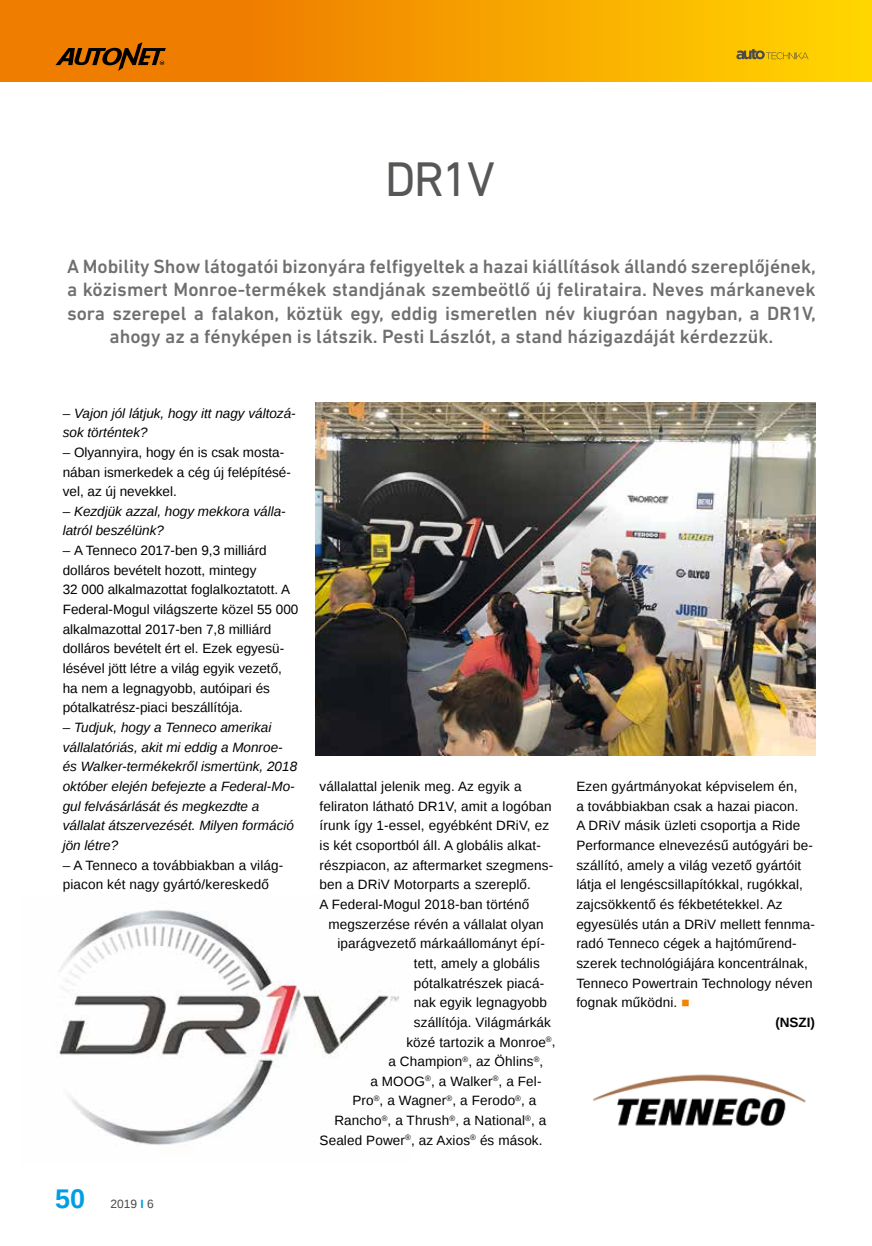
<style>
.page{position:relative;width:872px;height:1246px;background:#fff}
.page>*{position:absolute;margin:0;border:0;box-sizing:border-box;transform-origin:0 0}
.t1{font:49.5px "DIN Next LT Pro";color:#575756}
.t2{font:700 27px "Liberation Sans";color:#009fe3}
.t3{font:500 19.5px/23.4px "DIN Next LT Pro";color:#706f6f;text-align:center}
.t4{font:13.5px/19.6px "Liberation Sans";letter-spacing:.01em;color:#000}
.t5{font:italic 13.5px/19.6px "Liberation Sans";color:#000}
.t6{font:700 13.5px "Liberation Sans";color:#000}
.t7{font:12px "Liberation Sans";color:#4a4a49}
.s1{font-style:italic}
.s2{font-weight:700;color:#009fe3}
.s3{color:#f08300}
</style>
<div class="page">
<svg style="left:0;top:0;width:872px;height:81px;background:#f59e00"></svg>
<svg style="left:736px;top:49px;width:72px;height:15px"></svg>
<svg style="left:55px;top:42px;width:111px;height:29px;background:#a35500"></svg>
<img style="left:59px;top:910px;width:341px;height:235px">
<img style="left:593px;top:1074px;width:213px;height:53px">
<img style="left:315px;top:403px;width:500px;height:353px">
<h1 class="t1" style="left:385px;top:151px;width:112px">DR1V</h1>
<p class="t3" style="left:67px;top:254px;width:750px">A Mobility Show látogatói bizonyára felfigyeltek a hazai kiállítások állandó szereplőjének, a közismert Monroe-termékek standjának szembeötlő új felirataira. Neves márkanevek sora szerepel a falakon, köztük egy, eddig ismeretlen név kiugróan nagyban, a DR1V, ahogy az a fényképen is látszik. Pesti Lászlót, a stand házigazdáját kérdezzük.</p>
<p class="t5" style="left:63px;top:403px;width:234px">– Vajon jól látjuk, hogy itt nagy változá&shy;sok történtek?</p>
<p class="t4" style="left:63px;top:443px;width:230px"><span class="s1">–</span> Olyannyira, hogy én is csak mosta&shy;nában ismerkedek a cég új felépítésé&shy;vel, az új nevekkel.</p>
<p class="t5" style="left:63px;top:501px;width:224px">– Kezdjük azzal, hogy mekkora válla&shy;latról beszélünk?</p>
<p class="t4" style="left:63px;top:541px;width:237px"><span class="s1">–</span> A Tenneco 2017-ben 9,3 milliárd dolláros bevételt hozott, mintegy<br>32 000 alkalmazottat foglalkoztatott. A Federal-Mogul világszerte közel 55 000 alkalmazottal 2017-ben 7,8 milliárd dolláros bevételt ért el. Ezek egyesü&shy;lésével jött létre a világ egyik vezető, ha nem a legnagyobb, autóipari és pótalkatrész-piaci beszállítója.</p>
<p class="t5" style="left:63px;top:717px;width:236px">– Tudjuk, hogy a Tenneco amerikai vállalatóriás, akit mi eddig a Monroe&shy;és Walker-termékekről ismertünk, 2018 október elején befejezte a Federal-Mo&shy;gul felvásárlását és megkezdte a vállalat átszervezését. Milyen formáció jön létre?</p>
<p class="t4" style="left:63px;top:856px;width:222px">– A Tenneco a továbbiakban a világ&shy;piacon két nagy gyártó/kereskedő</p>
<h2 class="t2" style="left:55px;top:1180px;width:32px">50</h2>
<p class="t7" style="left:110px;top:1197px;width:45px">2019 <span class="s2">I</span> 6</p>
<p class="t4" style="left:319px;top:777px;width:235px">vállalattal jelenik meg. Az egyik a feliraton látható DR1V, amit a logóban írunk így 1-essel, egyébként DRiV, ez is két csoportból áll. A globális alkat&shy;részpiacon, az aftermarket szegmens&shy;ben a DRiV Motorparts a szereplő.<br>A Federal-Mogul 2018-ban történő</p>
<p class="t4" style="left:328px;top:915px;width:217px">megszerzése révén a vállalat olyan</p>
<p class="t4" style="left:337px;top:934px;width:209px">iparágvezető márkaállományt épí-</p>
<p class="t4" style="left:414px;top:954px;width:127px">tett, amely a globális</p>
<p class="t4" style="left:414px;top:974px;width:132px">pótalkatrészek piacá-</p>
<p class="t4" style="left:414px;top:993px;width:135px">nak egyik legnagyobb</p>
<p class="t4" style="left:414px;top:1013px;width:139px">szállítója. Világmárkák</p>
<p class="t4" style="left:406px;top:1033px;width:151px">közé tartozik a Monroe<sup>®</sup>,</p>
<p class="t4" style="left:388px;top:1052px;width:156px">a Champion<sup>®</sup>, az Öhlins<sup>®</sup>,</p>
<p class="t4" style="left:370px;top:1072px;width:173px">a MOOG<sup>®</sup>, a Walker<sup>®</sup>, a Fel-</p>
<p class="t4" style="left:352px;top:1091px;width:185px">Pro<sup>®</sup>, a Wagner<sup>®</sup>, a Ferodo<sup>®</sup>, a</p>
<p class="t4" style="left:334px;top:1111px;width:213px">Rancho<sup>®</sup>, a Thrush<sup>®</sup>, a National<sup>®</sup>, a</p>
<p class="t4" style="left:319px;top:1131px;width:224px">Sealed Power<sup>®</sup>, az Axios<sup>®</sup> és mások.</p>
<p class="t4" style="left:576px;top:777px;width:223px">Ezen gyártmányokat képviselem én,</p>
<p class="t4" style="left:576px;top:797px;width:224px">a továbbiakban csak a hazai piacon.</p>
<p class="t4" style="left:576px;top:816px;width:225px">A DRiV másik üzleti csoportja a Ride</p>
<p class="t4" style="left:576px;top:836px;width:238px">Performance elnevezésű autógyári be-</p>
<p class="t4" style="left:576px;top:856px;width:226px">szállító, amely a világ vezető gyártóit</p>
<p class="t4" style="left:576px;top:875px;width:228px">látja el lengéscsillapítókkal, rugókkal,</p>
<p class="t4" style="left:576px;top:895px;width:208px">zajcsökkentő és fékbetétekkel. Az</p>
<p class="t4" style="left:576px;top:914px;width:240px">egyesülés után a DRiV mellett fennma-</p>
<p class="t4" style="left:576px;top:934px;width:222px">radó Tenneco cégek a hajtóműrend-</p>
<p class="t4" style="left:576px;top:954px;width:233px">szerek technológiájára koncentrálnak,</p>
<p class="t4" style="left:576px;top:973px;width:238px">Tenneco Powertrain Technology néven</p>
<p class="t4" style="left:576px;top:993px;width:115px">fognak működni. <span class="s3">■</span></p>
<p class="t6" style="left:775px;top:1013px;width:41px">(NSZI)</p>
</div>
